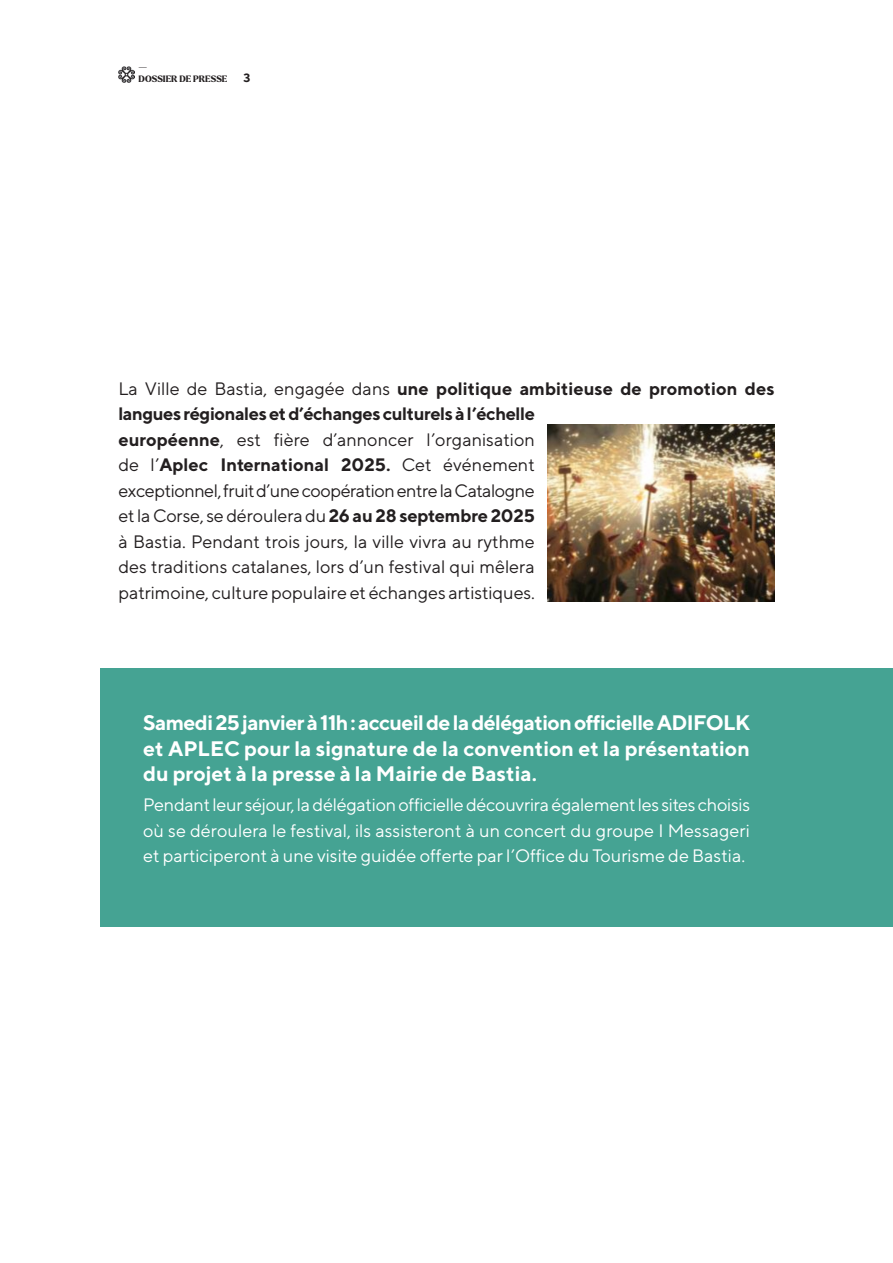
<style>
.page{position:relative;width:893px;height:1263px;background:#fff}
.page>*{position:absolute;margin:0;border:0;box-sizing:border-box;transform-origin:0 0}
.TXT_courant_justifié{font:700 21px/25.5px "TT Norms";color:#fff;text-align:justify}
.TXT_Puces{font:18px/25.5px "TT Norms";letter-spacing:-.005em;color:#231f20}
.TXT_courant_justifié-2{font:18px/25.5px "TT Norms";color:#fff;text-align:justify}
.t1{font:700 12px "TT Norms";color:#231f20}
.t2{font:800 9px/12px "Larken";color:#231f20}
.s1{font-weight:700}
</style>
<div class="page">
<div style="left:100px;top:668px;width:793px;height:258px;background:#45a393"></div>
<img style="left:548px;top:424px;width:226px;height:178px">
<img style="left:119px;top:66px;width:15px;height:16px">
<p class="t2" style="left:139px;top:61px;width:90px">—<br>DOSSIER DE PRESSE</p>
<p class="t1" style="left:244px;top:70px;width:8px">3</p>
<p class="TXT_Puces" style="left:118px;top:375px;width:658px">La Ville de Bastia, engagée dans <span class="s1">une politique ambitieuse de promotion des langues régionales et d’échanges culturels à l’échelle<br>européenne</span>, est fière d’annoncer l’organisation<br>de l’<span class="s1">Aplec International 2025.</span> Cet événement<br>exceptionnel, fruit d’une coopération entre la Catalogne<br>et la Corse, se déroulera du <span class="s1">26 au 28 septembre 2025<br></span>à Bastia. Pendant trois jours, la ville vivra au rythme<br>des traditions catalanes, lors d’un festival qui mêlera<br>patrimoine, culture populaire et échanges artistiques.</p>
<p class="TXT_courant_justifié" style="left:143px;top:710px;width:608px">Samedi 25 janvier à 11h : accueil de la délégation officielle ADIFOLK et APLEC pour la signature de la convention et la présentation du projet à la presse à la Mairie de Bastia.</p>
<p class="TXT_courant_justifié-2" style="left:143px;top:792px;width:608px">Pendant leur séjour, la délégation officielle découvrira également les sites choisis où se déroulera le festival, ils assisteront à un concert du groupe I Messageri et participeront à une visite guidée offerte par l’Office du Tourisme de Bastia.</p>
</div>
